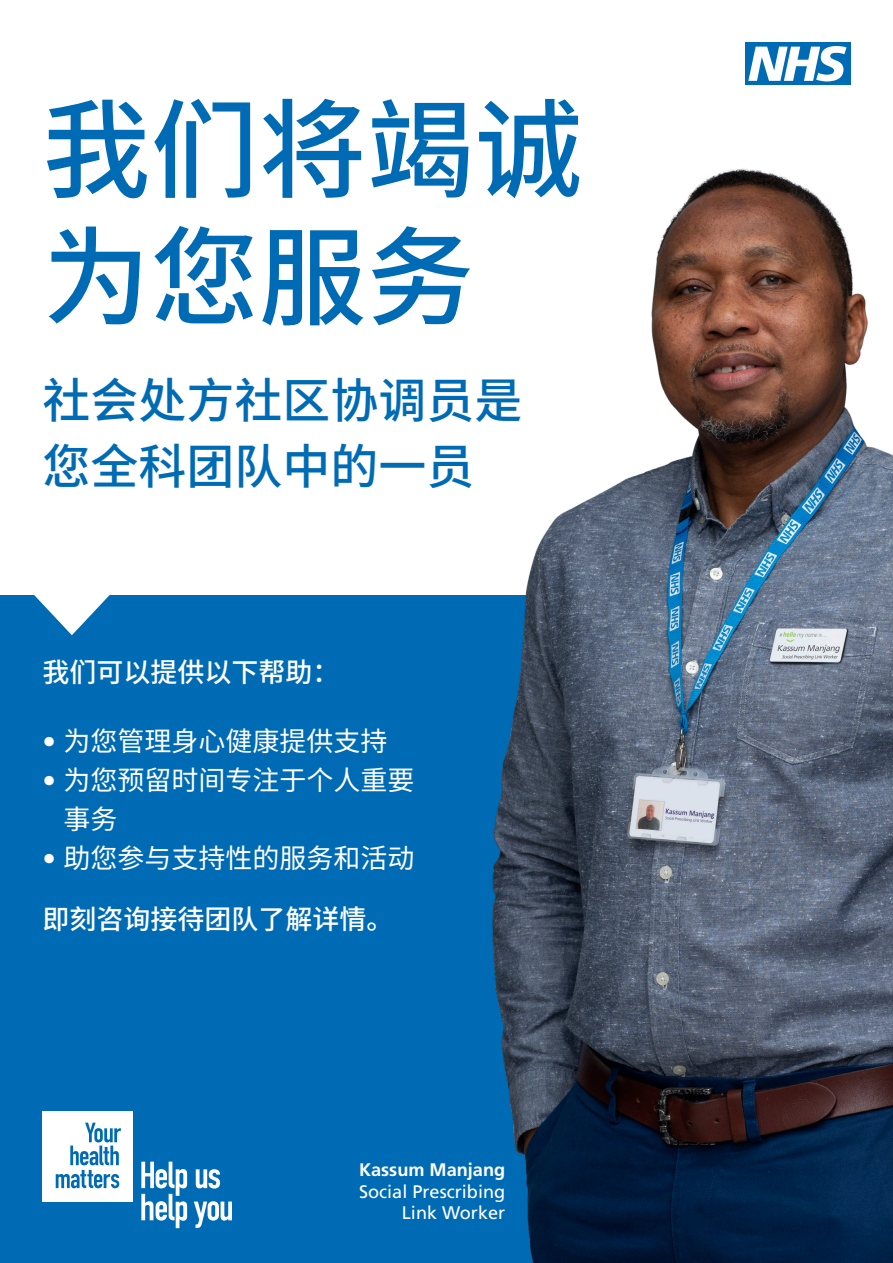
<style>
.page{position:relative;width:893px;height:1263px;background:#fff}
.page>*{position:absolute;margin:0;border:0;box-sizing:border-box;transform-origin:0 0}
.t1{font:500 108px/127.5px "Noto Sans CJ Ksc";color:#006bb5}
.t2{font:500 48px/66px "Noto Sans CJ Ksc";color:#006bb5}
.t3{font:27px/39px "Noto Sans CJ Ksc";color:#fff}
.t4{font:500 27px "Noto Sans CJ Ksc";color:#fff}
.t5{font:18.15px/21.8px "Frutiger LT Pro";color:#fff;text-align:right}
.s1{font-family:"Frutiger LT Pro"}
.s2{font-weight:700}
</style>
<div class="page">
<div style="left:0;top:595px;width:893px;height:668px;background:#006bb5"></div>
<svg style="left:34px;top:595px;width:76px;height:40px"></svg>
<img style="left:492px;top:168px;width:401px;height:1095px">
<div style="left:745px;top:43px;width:105px;height:42px;background:#006bb5"></div>
<svg style="left:748px;top:46px;width:98px;height:35px"></svg>
<div style="left:43px;top:1111px;width:90px;height:90px;background:#fff"></div>
<svg style="left:56px;top:1123px;width:65px;height:65px"></svg>
<svg style="left:196px;top:1169px;width:24px;height:19px"></svg>
<svg style="left:141px;top:1161px;width:46px;height:67px"></svg>
<svg style="left:194px;top:1201px;width:38px;height:27px"></svg>
<h1 class="t1" style="left:43px;top:88px;width:541px">我们将竭诚为您服务</h1>
<p class="t2" style="left:43px;top:369px;width:481px">社会处方社区协调员是您全科团队中的一员</p>
<p class="t4" style="left:43px;top:656px;width:298px">我们可以提供以下帮助：</p>
<p class="t3" style="left:43px;top:722px;width:347px"><span class="s1">•</span> 为您管理身心健康提供支持</p>
<p class="t3" style="left:64px;top:761px;width:352px;text-indent:-21px"><span class="s1">•</span> 为您预留时间专注于个人重要事务</p>
<p class="t3" style="left:43px;top:839px;width:374px"><span class="s1">•</span> 助您参与支持性的服务和活动</p>
<p class="t4" style="left:43px;top:903px;width:352px">即刻咨询接待团队了解详情。</p>
<p class="t5" style="left:359px;top:1159px;width:148px"><span class="s2">Kassum Manjang<br></span>Social Prescribing<br>Link Worker</p>
</div>
